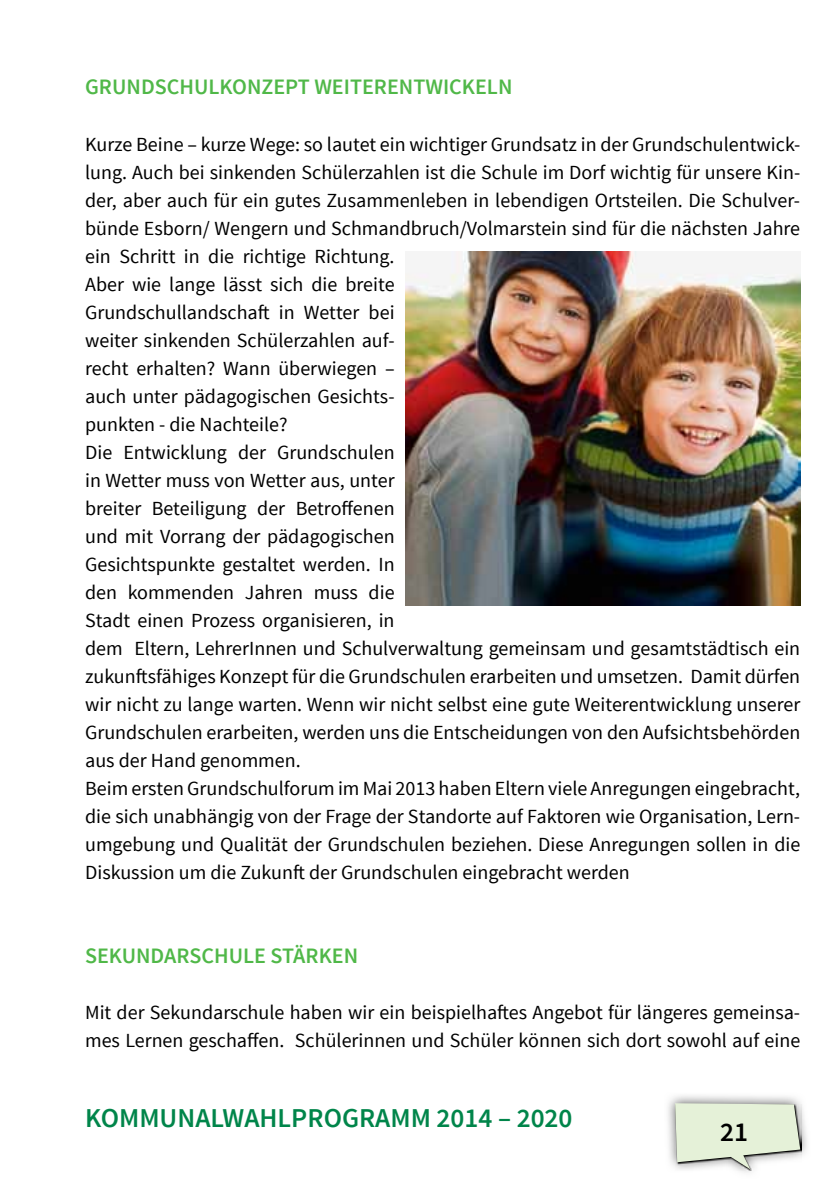
<style>
.page{position:relative;width:840px;height:1191px;background:#fff}
.page>*{position:absolute;margin:0;border:0;box-sizing:border-box;transform-origin:0 0}
.t1{font:600 27.2px "Source Sans Pro";color:#00854a}
.t2{font:600 27.2px "Source Sans Pro";color:#000}
.t3{font:600 22px "Source Sans Pro";color:#50b848}
.t4{font:20px/28px "Source Sans Pro";color:#000}
</style>
<div class="page">
<img style="left:668px;top:1095px;width:139px;height:78px">
<img style="left:675px;top:1104px;width:125px;height:66px">
<svg style="left:674px;top:1103px;width:125px;height:66px;background:#dde6d2"></svg>
<img style="left:406px;top:252px;width:393px;height:354px">
<p class="t3" style="left:85px;top:73px;width:428px">GRUNDSCHULKONZEPT WEITERENTWICKELN</p>
<p class="t4" style="left:85px;top:130px;width:716px">Kurze Beine – kurze Wege: so lautet ein wichtiger Grundsatz in der Grundschulentwick&shy;lung. Auch bei sinkenden Schülerzahlen ist die Schule im Dorf wichtig für unsere Kin&shy;der, aber auch für ein gutes Zusammenleben in lebendigen Ortsteilen. Die Schulver&shy;bünde Esborn/ Wengern und Schmandbruch/Volmarstein sind für die nächsten Jahre ein Schritt in die richtige Richtung.<br>Aber wie lange lässt sich die breite<br>Grundschullandschaft in Wetter bei<br>weiter sinkenden Schülerzahlen auf-<br>recht erhalten? Wann überwiegen –<br>auch unter pädagogischen Gesichts-<br>punkten - die Nachteile?<br>Die Entwicklung der Grundschulen<br>in Wetter muss von Wetter aus, unter<br>breiter Beteiligung der Betroffenen<br>und mit Vorrang der pädagogischen<br>Gesichtspunkte gestaltet werden. In<br>den kommenden Jahren muss die<br>Stadt einen Prozess organisieren, in<br>dem Eltern, LehrerInnen und Schulverwaltung gemeinsam und gesamtstädtisch ein zukunftsfähiges Konzept für die Grundschulen erarbeiten und umsetzen. Damit dürfen wir nicht zu lange warten. Wenn wir nicht selbst eine gute Weiterentwicklung unserer Grundschulen erarbeiten, werden uns die Entscheidungen von den Aufsichtsbehörden aus der Hand genommen.<br>Beim ersten Grundschulforum im Mai 2013 haben Eltern viele Anregungen eingebracht, die sich unabhängig von der Frage der Standorte auf Faktoren wie Organisation, Lern&shy;umgebung und Qualität der Grundschulen beziehen. Diese Anregungen sollen in die Diskussion um die Zukunft der Grundschulen eingebracht werden</p>
<p class="t3" style="left:85px;top:941px;width:274px">SEKUNDARSCHULE STÄRKEN</p>
<p class="t4" style="left:85px;top:998px;width:716px">Mit der Sekundarschule haben wir ein beispielhaftes Angebot für längeres gemeinsa&shy;mes Lernen geschaffen. Schülerinnen und Schüler können sich dort sowohl auf eine</p>
<h1 class="t1" style="left:85px;top:1101px;width:488px">KOMMUNALWAHLPROGRAMM 2014 – 2020</h1>
<h1 class="t2" style="left:719px;top:1114px;width:29px">21</h1>
</div>
